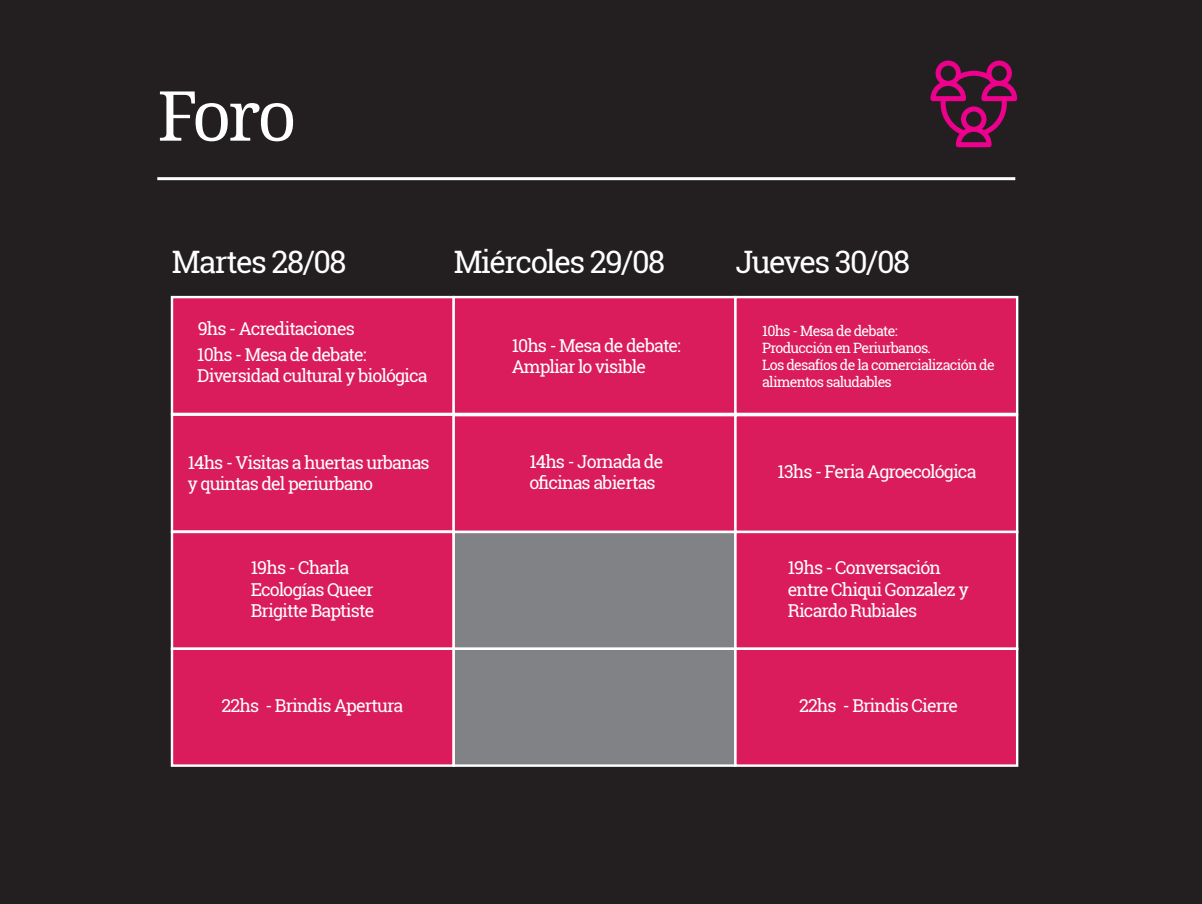
<style>
.page{position:relative;width:1202px;height:904px;background:#231f20}
.page>*{position:absolute;margin:0;border:0;box-sizing:border-box;transform-origin:0 0}
.t1{font:69px "Noto Serif";color:#fff}
.t2{font:30.9px "Roboto Slab";letter-spacing:-.05em;color:#fff}
.t3{font:17.85px/21.3px "Roboto Slab";letter-spacing:-.05em;color:#fff}
.t4{font:14.25px/17.1px "Roboto Slab";letter-spacing:-.05em;color:#fff}
</style>
<div class="page">
<div style="left:171px;top:296px;width:284px;height:119px;background:#da1c5c;border:2px solid #fff"></div>
<div style="left:452px;top:296px;width:284px;height:119px;background:#da1c5c;border:2px solid #fff"></div>
<div style="left:734px;top:296px;width:284px;height:119px;background:#da1c5c;border:2px solid #fff"></div>
<div style="left:171px;top:413px;width:284px;height:120px;background:#da1c5c;border:2px solid #fff"></div>
<div style="left:452px;top:414px;width:284px;height:119px;background:#da1c5c;border:2px solid #fff"></div>
<div style="left:734px;top:414px;width:284px;height:119px;background:#da1c5c;border:2px solid #fff"></div>
<div style="left:171px;top:531px;width:284px;height:119px;background:#da1c5c;border:2px solid #fff"></div>
<div style="left:452px;top:531px;width:284px;height:119px;background:#808285;border:2px solid #fff"></div>
<div style="left:734px;top:531px;width:284px;height:119px;background:#da1c5c;border:2px solid #fff"></div>
<div style="left:171px;top:647px;width:284px;height:120px;background:#da1c5c;border:2px solid #fff"></div>
<div style="left:452px;top:647px;width:284px;height:120px;background:#808285;border:2px solid #fff"></div>
<div style="left:734px;top:647px;width:284px;height:120px;background:#da1c5c;border:2px solid #fff"></div>
<svg style="left:930px;top:61px;width:87px;height:86px"></svg>
<hr style="left:157px;top:177px;width:858px;height:3px;background:#fff">
<h1 class="t1" style="left:157px;top:68px;width:141px">Foro</h1>
<h2 class="t2" style="left:172px;top:241px;width:176px">Martes 28/08</h2>
<h2 class="t2" style="left:454px;top:241px;width:213px">Miércoles 29/08</h2>
<h2 class="t2" style="left:735px;top:241px;width:176px">Jueves 30/08</h2>
<p class="t3" style="left:197px;top:315px;width:171px;line-height:25.7px">9hs - Acreditaciones<br>10hs - Mesa de debate:</p>
<p class="t3" style="left:197px;top:364px;width:232px">Diversidad cultural y biológica</p>
<p class="t3" style="left:512px;top:334px;width:171px">10hs - Mesa de debate:<br>Ampliar lo visible</p>
<p class="t4" style="left:762px;top:322px;width:234px">10hs - Mesa de debate:<br>Producción en Periurbanos.<br>Los desafíos de la comercialización de alimentos saludables</p>
<p class="t3" style="left:188px;top:451px;width:243px">14hs - Visitas a huertas urbanas y quintas del periurbano</p>
<p class="t3" style="left:529px;top:451px;width:135px">14hs - Jornada de oficinas abiertas</p>
<p class="t3" style="left:777px;top:460px;width:200px">13hs - Feria Agroecológica</p>
<p class="t3" style="left:251px;top:557px;width:125px">19hs - Charla<br>Ecologías Queer<br>Brigitte Baptiste</p>
<p class="t3" style="left:788px;top:557px;width:182px">19hs - Conversación entre Chiqui Gonzalez y<br>Ricardo Rubiales</p>
<p class="t3" style="left:222px;top:694px;width:183px">22hs - Brindis Apertura</p>
<p class="t3" style="left:799px;top:694px;width:161px">22hs - Brindis Cierre</p>
</div>
